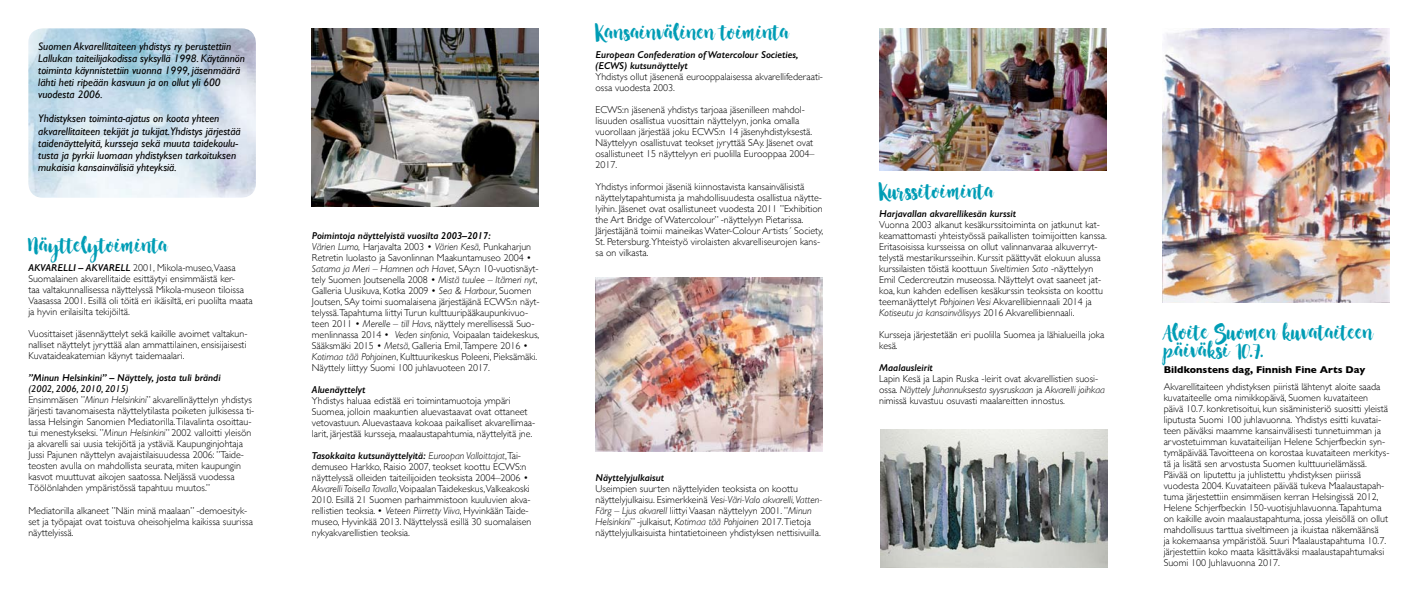
<style>
.page{position:relative;width:1418px;height:596px;background:#fff}
.page>*{position:absolute;margin:0;border:0;box-sizing:border-box;transform-origin:0 0}
.t1{font:italic 11px/12px "Gill Sans";color:#000}
.t2{font:300 10px/11px "Gill Sans";color:#000}
.t3{font:italic 600 10px/11px "Gill Sans";color:#000}
.t4{font:10px/18px "Nightingale";color:#009db5}
.t5{font:700 10px "Gill Sans";color:#000}
.s1{font-weight:600;font-style:italic}
.s2{font-weight:400;font-style:italic}
.s3{font-style:italic}
</style>
<div class="page">
<img style="left:28px;top:28px;width:228px;height:169px">
<img style="left:879px;top:29px;width:227px;height:141px">
<img style="left:595px;top:277px;width:227px;height:174px">
<img style="left:880px;top:429px;width:227px;height:138px">
<img style="left:1162px;top:28px;width:227px;height:274px">
<img style="left:312px;top:28px;width:227px;height:179px">
<p class="t1" style="left:38px;top:41px;width:208px">Suomen Akvarellitaiteen yhdistys ry perustettiin Lallukan taiteilijakodissa syksyllä 1998. Käytännön toiminta käynnistettiin vuonna 1999, jäsenmäärä lähti heti ripeään kasvuun ja on ollut yli 600 vuodesta 2006.</p>
<p class="t1" style="left:38px;top:113px;width:204px">Yhdistyksen toiminta-ajatus on koota yhteen akvarellitaiteen tekijät ja tukijat.Yhdistys järjestää taidenäyttelyitä, kursseja sekä muuta taidekoulu&shy;tusta ja pyrkii luomaan yhdistyksen tarkoituksen mukaisia kansainvälisiä yhteyksiä.</p>
<p class="t4" style="left:28px;top:236px;width:141px">Näyttelytoiminta</p>
<p class="t2" style="left:28px;top:262px;width:226px"><span class="s1">AKVARELLI – AKVARELL</span> 2001, Mikola-museo,Vaasa Suomalainen akvarellitaide esittäytyi ensimmäistä ker-<br>taa valtakunnallisessa näyttelyssä Mikola-museon tiloissa Vaasassa 2001. Esillä oli töitä eri ikäisiltä, eri puolilta maata ja hyvin erilaisilta tekijöiltä.</p>
<p class="t2" style="left:28px;top:328px;width:221px;text-align:justify">Vuosittaiset jäsennäyttelyt sekä kaikille avoimet valtakun&shy;nalliset näyttelyt jyryttää alan ammattilainen, ensisijaisesti Kuvataideakatemian käynyt taidemaalari.</p>
<p class="t3" style="left:28px;top:372px;width:194px">”Minun Helsinkini” – Näyttely, josta tuli brändi</p>
<p class="t2" style="left:28px;top:383px;width:227px"><span class="s2">(2002, 2006, 2010, 2015)<br></span>Ensimmäisen ”<span class="s3">Minun Helsinkini</span>” akvarellinäyttelyn yhdistys järjesti tavanomaisesta näyttelytilasta poiketen julkisessa ti&shy;lassa Helsingin Sanomien Mediatorilla.Tilavalinta osoittau&shy;tui menestykseksi. ”<span class="s3">Minun Helsinkini</span>” 2002 valloitti yleisön ja akvarelli sai uusia tekijöitä ja ystäviä. Kaupunginjohtaja Jussi Pajunen näyttelyn avajaistilaisuudessa 2006: ”Taide&shy;teosten avulla on mahdollista seurata, miten kaupungin kasvot muuttuvat aikojen saatossa. Neljässä vuodessa Töölönlahden ympäristössä tapahtuu muutos.”</p>
<p class="t2" style="left:28px;top:504px;width:226px">Mediatorilla alkaneet ”Näin minä maalaan” -demoesityk&shy;set ja työpajat ovat toistuva oheisohjelma kaikissa suurissa näyttelyissä.</p>
<p class="t2" style="left:312px;top:229px;width:229px"><span class="s1">Poimintoja näyttelyistä vuosilta 2003–2017:<br></span><span class="s3">Värien Lumo,</span> Harjavalta 2003 • <span class="s3">Värien Kesä,</span> Punkaharjun Retretin luolasto ja Savonlinnan Maakuntamuseo 2004 • <span class="s3">Satama ja Meri – Hamnen och Havet</span>, SAy:n 10-vuotisnäyt&shy;tely Suomen Joutsenella 2008 • <span class="s3">Mistä tuulee – Itämeri nyt</span>, Galleria Uusikuva, Kotka 2009 • <span class="s3">Sea &amp; Harbour</span>, Suomen Joutsen, SAy toimi suomalaisena järjestäjänä ECWS:n näyt&shy;telyssä.Tapahtuma liittyi Turun kulttuuripääkaupunkivuo&shy;teen 2011 • <span class="s3">Merelle – till Havs</span>, näyttely merellisessä Suo&shy;menlinnassa 2014 • <span class="s3">Veden sinfonia</span>, Voipaalan taidekeskus, Sääksmäki 2015 • <span class="s3">Metsä</span>, Galleria Emil,Tampere 2016 • <span class="s3">Kotimaa tää Pohjoinen</span>, Kulttuurikeskus Poleeni, Pieksämäki.<br>Näyttely liittyy Suomi 100 juhlavuoteen 2017.</p>
<p class="t3" style="left:312px;top:384px;width:55px">Aluenäyttelyt</p>
<p class="t2" style="left:312px;top:394px;width:225px">Yhdistys haluaa edistää eri toimintamuotoja ympäri Suomea, jolloin maakuntien aluevastaavat ovat ottaneet vetovastuun. Aluevastaava kokoaa paikalliset akvarellimaa&shy;larit, järjestää kursseja, maalaustapahtumia, näyttelyitä jne.</p>
<p class="t2" style="left:312px;top:449px;width:221px"><span class="s1">Tasokkaita kutsunäyttelyitä:</span> <span class="s3">Euroopan Valloittajat</span>,Tai&shy;demuseo Harkko, Raisio 2007, teokset koottu ECWS:n näyttelyssä olleiden taiteilijoiden teoksista 2004–2006 • <span class="s3">Akvarelli Toisella Tavalla</span>,Voipaalan Taidekeskus,Valkeakoski 2010. Esillä 21 Suomen parhaimmistoon kuuluvien akva&shy;rellistien teoksia. • <span class="s3">Veteen Piirretty Viiva</span>, Hyvinkään Taide&shy;museo, Hyvinkää 2013. Näyttelyssä esillä 30 suomalaisen nykyakvarellistien teoksia.</p>
<p class="t4" style="left:595px;top:23px;width:195px">Kansainvälinen toiminta</p>
<p class="t3" style="left:595px;top:49px;width:204px">European Confederation of Watercolour Societies, (ECWS) kutsunäyttelyt</p>
<p class="t2" style="left:595px;top:71px;width:229px">Yhdistys ollut jäsenenä eurooppalaisessa akvarellifederaati&shy;ossa vuodesta 2003.</p>
<p class="t2" style="left:595px;top:104px;width:220px">ECWS:n jäsenenä yhdistys tarjoaa jäsenilleen mahdol&shy;lisuuden osallistua vuosittain näyttelyyn, jonka omalla vuorollaan järjestää joku ECWS:n 14 jäsenyhdistyksestä.<br>Näyttelyyn osallistuvat teokset jyryttää SAy. Jäsenet ovat osallistuneet 15 näyttelyyn eri puolilla Eurooppaa 2004– 2017.</p>
<p class="t2" style="left:595px;top:181px;width:229px">Yhdistys informoi jäseniä kiinnostavista kansainvälisistä näyttelytapahtumista ja mahdollisuudesta osallistua näytte&shy;lyihin. Jäsenet ovat osallistuneet vuodesta 2011 ”Exhibition the Art Bridge of Watercolour” -näyttelyyn Pietarissa.<br>Järjestäjänä toimii maineikas Water-Colour Artists´ Society, St. Petersburg.Yhteistyö virolaisten akvarelliseurojen kans&shy;sa on vilkasta.</p>
<p class="t3" style="left:595px;top:471px;width:70px">Näyttelyjulkaisut</p>
<p class="t2" style="left:595px;top:482px;width:228px">Useimpien suurten näyttelyiden teoksista on koottu näyttelyjulkaisu. Esimerkkeinä <span class="s3">Vesi-Väri-Valo akvarelli, Vatten-Färg – Ljus akvarell</span> liittyi Vaasan näyttelyyn 2001. ”<span class="s3">Minun Helsinkini</span>” -julkaisut, <span class="s3">Kotimaa tää Pohjoinen</span> 2017.Tietoja näyttelyjulkaisuista hintatietoineen yhdistyksen nettisivuilla.</p>
<p class="t4" style="left:879px;top:182px;width:116px">Kurssitoiminta</p>
<p class="t3" style="left:879px;top:208px;width:138px">Harjavallan akvarellikesän kurssit</p>
<p class="t2" style="left:879px;top:219px;width:229px">Vuonna 2003 alkanut kesäkurssitoiminta on jatkunut kat&shy;keamattomasti yhteistyössä paikallisten toimijoitten kanssa.<br>Eritasoisissa kursseissa on ollut valinnanvaraa alkuverryt&shy;telystä mestarikursseihin. Kurssit päättyvät elokuun alussa kurssilaisten töistä koottuun <span class="s3">Siveltimien Sato</span> -näyttelyyn Emil Cedercreutzin museossa. Näyttelyt ovat saaneet jat&shy;koa, kun kahden edellisen kesäkurssin teoksista on koottu teemanäyttelyt <span class="s3">Pohjoinen Vesi</span> Akvarellibiennaali 2014 ja <span class="s3">Kotiseutu ja kansainvälisyys</span> 2016 Akvarellibiennaali.</p>
<p class="t2" style="left:879px;top:329px;width:227px">Kursseja järjestetään eri puolilla Suomea ja lähialueilla joka kesä.</p>
<p class="t3" style="left:879px;top:362px;width:55px">Maalausleirit</p>
<p class="t2" style="left:879px;top:373px;width:227px">Lapin Kesä ja Lapin Ruska -leirit ovat akvarellistien suosi&shy;ossa. <span class="s3">Näyttely Juhannuksesta syysruskaan</span> ja <span class="s3">Akvarelli joihkaa </span>nimissä kuvastuu osuvasti maalareitten innostus.</p>
<p class="t4" style="left:1163px;top:323px;width:211px">Aloite Suomen kuvataiteen päiväksi 10.7.</p>
<p class="t5" style="left:1163px;top:362px;width:203px">Bildkonstens dag, Finnish Fine Arts Day</p>
<p class="t2" style="left:1163px;top:380px;width:227px">Akvarellitaiteen yhdistyksen piiristä lähtenyt aloite saada kuvataiteelle oma nimikkopäivä, Suomen kuvataiteen päivä 10.7. konkretisoitui, kun sisäministeriö suositti yleistä liputusta Suomi 100 juhlavuonna. Yhdistys esitti kuvatai&shy;teen päiväksi maamme kansainvälisesti tunnetuimman ja arvostetuimman kuvataiteilijan Helene Schjerfbeckin syn&shy;tymäpäivää.Tavoitteena on korostaa kuvataiteen merkitys&shy;tä ja lisätä sen arvostusta Suomen kulttuurielämässä.<br>Päivää on liputettu ja juhlistettu yhdistyksen piirissä vuodesta 2004. Kuvataiteen päivää tukeva Maalaustapah&shy;tuma järjestettiin ensimmäisen kerran Helsingissä 2012, Helene Schjerfbeckin 150-vuotisjuhlavuonna.Tapahtuma on kaikille avoin maalaustapahtuma, jossa yleisöllä on ollut mahdollisuus tarttua siveltimeen ja ikuistaa näkemäänsä<br>ja kokemaansa ympäristöä. Suuri Maalaustapahtuma 10.7. järjestettiin koko maata käsittäväksi maalaustapahtumaksi Suomi 100 Juhlavuonna 2017.</p>
</div>
